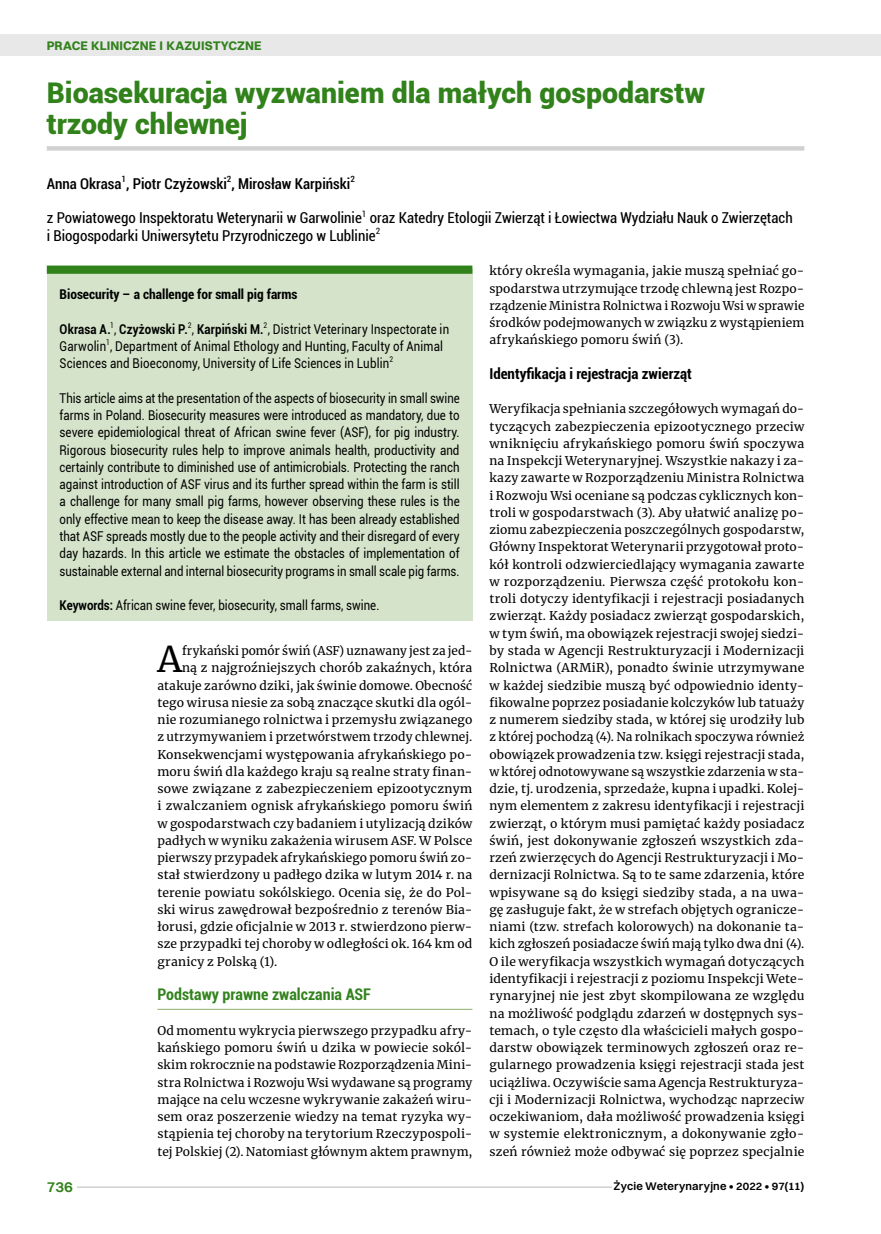
<style>
.page{position:relative;width:881px;height:1234px;background:#fff}
.page>*{position:absolute;margin:0;border:0;box-sizing:border-box;transform-origin:0 0}
.t1{font:35.25px "Merriweather";color:#000}
.t2{font:900 28.5px/31.5px "Roboto";color:#32821c}
.t3{font:700 condensed 16.05px "Roboto";color:#32821c}
.t4{font:condensed 15px/17.2px "Roboto";color:#000}
.t5{font:500 condensed 15px "Roboto";color:#000}
.t6{font:700 condensed 15px "Roboto";color:#000}
.t7{font:600 15px "Switzer";color:#32821c}
.t8{font:13.5px/17.2px "Roboto";letter-spacing:.005em;color:#000;text-align:justify;scale:.84 1}
.t9{font:13.5px/17.2px "Roboto";letter-spacing:.005em;color:#000;scale:.85 1}
.t10{font:700 condensed 13.5px "Roboto";color:#000}
.t11{font:700 12.6px "Switzer";letter-spacing:.005em;color:#32821c}
.t12{font:12px/17.2px "Merriweather";letter-spacing:.015em;color:#000;text-align:justify}
.t13{font:600 11.25px "Switzer";letter-spacing:.015em;color:#000}
.s1{font-weight:700}
</style>
<div class="page">
<hr style="left:157px;top:1008px;width:315px;height:1px;background:#96ba7b">
<div style="left:47px;top:146px;width:757px;height:5px;background:#d2d1d1"></div>
<div style="left:47px;top:269px;width:425px;height:351px;background:#d4e3c9"></div>
<div style="left:47px;top:265px;width:425px;height:9px;background:#32821c"></div>
<div style="left:0;top:35px;width:880px;height:21px;background:#e8e8e8"></div>
<hr style="left:47px;top:1186px;width:565px;height:1px;background:#d2d1d1">
<div style="left:47px;top:1178px;width:30px;height:15px;background:#fff"></div>
<p class="t11" style="left:47px;top:37px;width:216px">PRACE KLINICZNE I KAZUISTYCZNE</p>
<h2 class="t2" style="left:47px;top:75px;width:659px">Bioasekuracja wyzwaniem dla małych gospodarstw trzody chlewnej</h2>
<p class="t5" style="left:47px;top:173px;width:309px">Anna Okrasa<sup>1</sup>, Piotr Czyżowski<sup>2</sup>, Mirosław Karpiński<sup>2</sup></p>
<p class="t4" style="left:47px;top:209px;width:747px">z Powiatowego Inspektoratu Weterynarii w Garwolinie<sup>1</sup> oraz Katedry Etologii Zwierząt i Łowiectwa Wydziału Nauk o Zwierzętach i Biogospodarki Uniwersytetu Przyrodniczego w Lublinie<sup>2</sup></p>
<p class="t10" style="left:60px;top:285px;width:239px">Biosecurity – a challenge for small pig farms</p>
<p class="t9" style="left:60px;top:320px;width:459px"><span class="s1">Okrasa A.</span><sup>1</sup>, <span class="s1">Czyżowski P.</span><sup>2</sup>, <span class="s1">Karpiński M.</span><sup>2</sup>, District Veterinary Inspectorate in<br>Garwolin<sup>1</sup>, Department of Animal Ethology and Hunting, Faculty of Animal<br>Sciences and Bioeconomy, University of Life Sciences in Lublin<sup>2</sup></p>
<p class="t8" style="left:60px;top:389px;width:477px">This article aims at the presentation of the aspects of biosecurity in small swine farms in Poland. Biosecurity measures were introduced as mandatory, due to severe epidemiological threat of African swine fever (ASF), for pig industry.<br>Rigorous biosecurity rules help to improve animals health, productivity and certainly contribute to diminished use of antimicrobials. Protecting the ranch against introduction of ASF virus and its further spread within the farm is still a challenge for many small pig farms, however observing these rules is the only effective mean to keep the disease away. It has been already established that ASF spreads mostly due to the people activity and their disregard of every day hazards. In this article we estimate the obstacles of implementation of sustainable external and internal biosecurity programs in small scale pig farms.</p>
<p class="t9" style="left:60px;top:596px;width:377px"><span class="s1">Keywords:</span> African swine fever, biosecurity, small farms, swine.</p>
<h1 class="t1" style="left:157px;top:635px;width:26px">A</h1>
<p class="t12" style="left:182px;top:641px;width:292px">frykański pomór świń (ASF) uznawany jest za jed-</p>
<p class="t12" style="left:182px;top:658px;width:292px">ną z najgroźniejszych chorób zakaźnych, która</p>
<p class="t12" style="left:157px;top:676px;width:316px">atakuje zarówno dziki, jak świnie domowe. Obecność</p>
<p class="t12" style="left:157px;top:693px;width:316px">tego wirusa niesie za sobą znaczące skutki dla ogól-</p>
<p class="t12" style="left:157px;top:710px;width:316px">nie rozumianego rolnictwa i przemysłu związanego</p>
<p class="t12" style="left:157px;top:727px;width:316px">z utrzymywaniem i przetwórstwem trzody chlewnej.</p>
<p class="t12" style="left:157px;top:745px;width:316px">Konsekwencjami występowania afrykańskiego po-</p>
<p class="t12" style="left:157px;top:762px;width:316px">moru świń dla każdego kraju są realne straty finan-</p>
<p class="t12" style="left:157px;top:779px;width:316px">sowe związane z zabezpieczeniem epizootycznym</p>
<p class="t12" style="left:157px;top:796px;width:316px">i zwalczaniem ognisk afrykańskiego pomoru świń</p>
<p class="t12" style="left:157px;top:814px;width:316px">w gospodarstwach czy badaniem i utylizacją dzików</p>
<p class="t12" style="left:157px;top:831px;width:316px">padłych w wyniku zakażenia wirusem ASF. W Polsce</p>
<p class="t12" style="left:157px;top:848px;width:316px">pierwszy przypadek afrykańskiego pomoru świń zo-</p>
<p class="t12" style="left:157px;top:865px;width:316px">stał stwierdzony u padłego dzika w lutym 2014 r. na</p>
<p class="t12" style="left:157px;top:883px;width:316px">terenie powiatu sokólskiego. Ocenia się, że do Pol-</p>
<p class="t12" style="left:157px;top:900px;width:316px">ski wirus zawędrował bezpośrednio z terenów Bia-</p>
<p class="t12" style="left:157px;top:917px;width:316px">łorusi, gdzie oficjalnie w 2013 r. stwierdzono pierw-</p>
<p class="t12" style="left:157px;top:934px;width:316px">sze przypadki tej choroby w odległości ok. 164 km od</p>
<p class="t12" style="left:157px;top:952px;width:121px">granicy z Polską (1).</p>
<h3 class="t3" style="left:157px;top:983px;width:215px">Podstawy prawne zwalczania ASF</h3>
<p class="t12" style="left:157px;top:1021px;width:316px">Od momentu wykrycia pierwszego przypadku afry&shy;kańskiego pomoru świń u dzika w powiecie sokól&shy;skim rokrocznie na podstawie Rozporządzenia Mini&shy;stra Rolnictwa i Rozwoju Wsi wydawane są programy mające na celu wczesne wykrywanie zakażeń wiru&shy;sem oraz poszerzenie wiedzy na temat ryzyka wy&shy;stąpienia tej choroby na terytorium Rzeczypospoli&shy;tej Polskiej (2). Natomiast głównym aktem prawnym,</p>
<p class="t12" style="left:489px;top:262px;width:316px">który określa wymagania, jakie muszą spełniać go&shy;spodarstwa utrzymujące trzodę chlewną jest Rozpo&shy;rządzenie Ministra Rolnictwa i Rozwoju Wsi w sprawie środków podejmowanych w związku z wystąpieniem afrykańskiego pomoru świń (3).</p>
<p class="t6" style="left:489px;top:363px;width:204px">Identyfikacja i rejestracja zwierząt</p>
<p class="t12" style="left:489px;top:400px;width:316px">Weryfikacja spełniania szczegółowych wymagań do&shy;tyczących zabezpieczenia epizootycznego przeciw wniknięciu afrykańskiego pomoru świń spoczywa na Inspekcji Weterynaryjnej. Wszystkie nakazy i za&shy;kazy zawarte w Rozporządzeniu Ministra Rolnictwa i Rozwoju Wsi oceniane są podczas cyklicznych kon&shy;troli w gospodarstwach (3). Aby ułatwić analizę po&shy;ziomu zabezpieczenia poszczególnych gospodarstw, Główny Inspektorat Weterynarii przygotował proto&shy;kół kontroli odzwierciedlający wymagania zawarte w rozporządzeniu. Pierwsza część protokołu kon&shy;troli dotyczy identyfikacji i rejestracji posiadanych zwierząt. Każdy posiadacz zwierząt gospodarskich, w tym świń, ma obowiązek rejestracji swojej siedzi&shy;by stada w Agencji Restrukturyzacji i Modernizacji Rolnictwa (ARMiR), ponadto świnie utrzymywane w każdej siedzibie muszą być odpowiednio identy&shy;fikowalne poprzez posiadanie kolczyków lub tatuaży z numerem siedziby stada, w której się urodziły lub z której pochodzą (4). Na rolnikach spoczywa również obowiązek prowadzenia tzw. księgi rejestracji stada, w której odnotowywane są wszystkie zdarzenia w sta&shy;dzie, tj. urodzenia, sprzedaże, kupna i upadki. Kolej&shy;nym elementem z zakresu identyfikacji i rejestracji zwierząt, o którym musi pamiętać każdy posiadacz świń, jest dokonywanie zgłoszeń wszystkich zda&shy;rzeń zwierzęcych do Agencji Restrukturyzacji i Mo&shy;dernizacji Rolnictwa. Są to te same zdarzenia, które wpisywane są do księgi siedziby stada, a na uwa&shy;gę zasługuje fakt, że w strefach objętych ogranicze&shy;niami (tzw. strefach kolorowych) na dokonanie ta&shy;kich zgłoszeń posiadacze świń mają tylko dwa dni (4).<br>O ile weryfikacja wszystkich wymagań dotyczących identyfikacji i rejestracji z poziomu Inspekcji Wete&shy;rynaryjnej nie jest zbyt skompilowana ze względu na możliwość podglądu zdarzeń w dostępnych sys&shy;temach, o tyle często dla właścicieli małych gospo&shy;darstw obowiązek terminowych zgłoszeń oraz re&shy;gularnego prowadzenia księgi rejestracji stada jest uciążliwa. Oczywiście sama Agencja Restrukturyza&shy;cji i Modernizacji Rolnictwa, wychodząc naprzeciw oczekiwaniom, dała możliwość prowadzenia księgi w systemie elektronicznym, a dokonywanie zgło&shy;szeń również może odbywać się poprzez specjalnie</p>
<p class="t7" style="left:47px;top:1177px;width:27px">736</p>
<p class="t13" style="left:613px;top:1179px;width:192px">Życie Weterynaryjne • 2022 • 97(11)</p>
</div>
